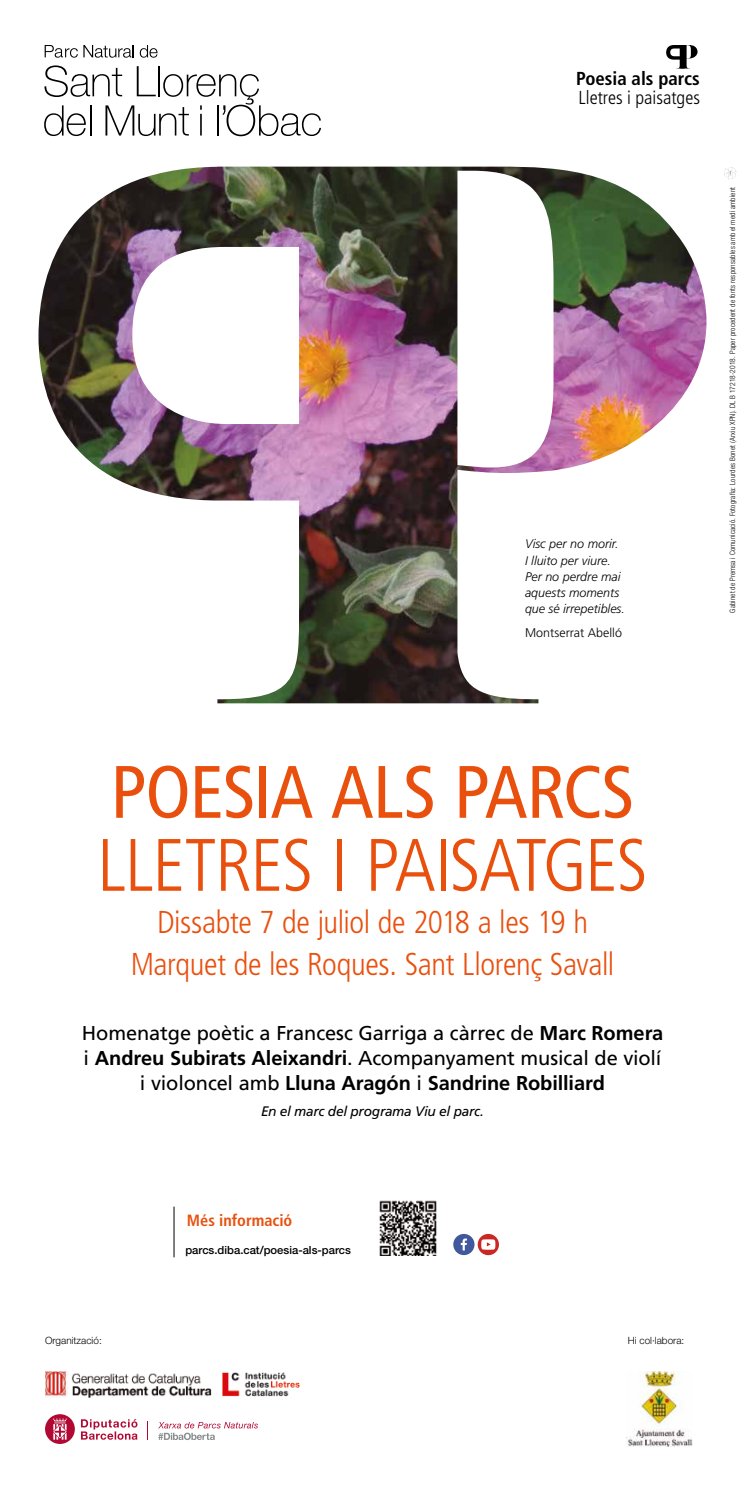
<style>
.page{position:relative;width:745px;height:1489px;background:#fff}
.page>*{position:absolute;margin:0;border:0;box-sizing:border-box;transform-origin:0 0}
.t1{font:300 condensed 74px "Frutiger LT Std";letter-spacing:-.025em;color:#e9500e}
.t2{font:condensed 74px "Frutiger LT Std";letter-spacing:-.015em;color:#e9500e}
.t3{font:300 condensed 31.62px/42.1px "Frutiger LT Std";letter-spacing:-.01em;color:#e9500e;text-align:center}
.t4{font:20px/25px "Frutiger LT Std";letter-spacing:-.01em;color:#000;text-align:center}
.t5{font:300 condensed 18.75px "Frutiger LT Std";color:#000}
.t6{font:700 condensed 18.75px "Frutiger LT Std";color:#000}
.t7{font:700 condensed 16.25px "Frutiger LT Std";color:#e9500e}
.t8{font:italic 13.75px "Frutiger LT Std";letter-spacing:-.025em;color:#000}
.t9{font:italic 300 12.5px/16.2px "Frutiger LT Std";color:#000}
.t10{font:300 12.5px "Frutiger LT Std";color:#000}
.t11{font:500 11.25px "Helvetica Neue LT Std";color:#000}
.t12{font:300 10px "Helvetica Neue LT Std";color:#000}
.t13{font:300 condensed 7.5px "Helvetica Neue LT Std";letter-spacing:.015em;color:#000}
.s1{font-weight:700}
</style>
<div class="page">
<img style="left:38px;top:167px;width:668px;height:536px">
<svg style="left:666px;top:45px;width:31px;height:23px"></svg>
<svg style="left:724px;top:167px;width:12px;height:13px"></svg>
<img style="left:626px;top:1371px;width:66px;height:75px">
<hr style="left:173px;top:1206px;width:1px;height:51px;background:#000">
<img style="left:379px;top:1200px;width:58px;height:55px">
<svg style="left:147px;top:1421px;width:1px;height:18px"></svg>
<svg style="left:81px;top:1419px;width:56px;height:20px"></svg>
<svg style="left:45px;top:1414px;width:30px;height:29px"></svg>
<svg style="left:158px;top:1422px;width:100px;height:17px"></svg>
<div style="left:453px;top:1233px;width:21px;height:21px;background:#41599c;border-radius:50%"></div>
<svg style="left:460px;top:1238px;width:6px;height:12px"></svg>
<svg style="left:477px;top:1233px;width:21px;height:21px"></svg>
<svg style="left:481px;top:1239px;width:14px;height:10px"></svg>
<img style="left:45px;top:1371px;width:167px;height:26px">
<img style="left:223px;top:1372px;width:76px;height:24px">
<svg style="left:44px;top:65px;width:277px;height:71px"></svg>
<svg style="left:45px;top:45px;width:88px;height:13px"></svg>
<svg style="left:140px;top:45px;width:17px;height:13px"></svg>
<p class="t6" style="left:576px;top:67px;width:125px">Poesia als parcs</p>
<p class="t5" style="left:578px;top:86px;width:123px">Lletres i paisatges</p>
<p class="t9" style="left:524px;top:536px;width:101px">Visc per no morir.<br>I lluito per viure.<br>Per no perdre mai aquests moments que sé irrepetibles.</p>
<p class="t10" style="left:524px;top:625px;width:98px">Montserrat Abelló</p>
<p class="t13" style="left:727px;top:612px;width:427px;rotate:-90deg">Gabinet de Premsa i Comunicació. Fotografia: Lourdes Bonet (Arxiu XPN). DL B 17218-2018. Paper procedent de fonts responsables amb el medi ambient</p>
<h1 class="t2" style="left:110px;top:749px;width:525px">POESIA ALS PARCS</h1>
<h1 class="t1" style="left:97px;top:823px;width:552px">LLETRES I PAISATGES</h1>
<h2 class="t3" style="left:131px;top:901px;width:485px">Dissabte 7 de juliol de 2018 a les 19 h<br>Marquet de les Roques. Sant Llorenç Savall</h2>
<p class="t4" style="left:82px;top:1021px;width:582px">Homenatge poètic a Francesc Garriga a càrrec de <span class="s1">Marc Romera </span>i <span class="s1">Andreu Subirats Aleixandri</span>. Acompanyament musical de violí i violoncel amb <span class="s1">Lluna Aragón</span> i <span class="s1">Sandrine Robilliard</span></p>
<p class="t8" style="left:261px;top:1103px;width:224px">En el marc del programa Viu el parc.</p>
<p class="t7" style="left:187px;top:1210px;width:107px">Més informació</p>
<p class="t11" style="left:185px;top:1243px;width:167px">parcs.diba.cat/poesia-als-parcs</p>
<p class="t12" style="left:45px;top:1333px;width:58px">Organització:</p>
<p class="t12" style="left:627px;top:1333px;width:58px">Hi col·labora:</p>
</div>
